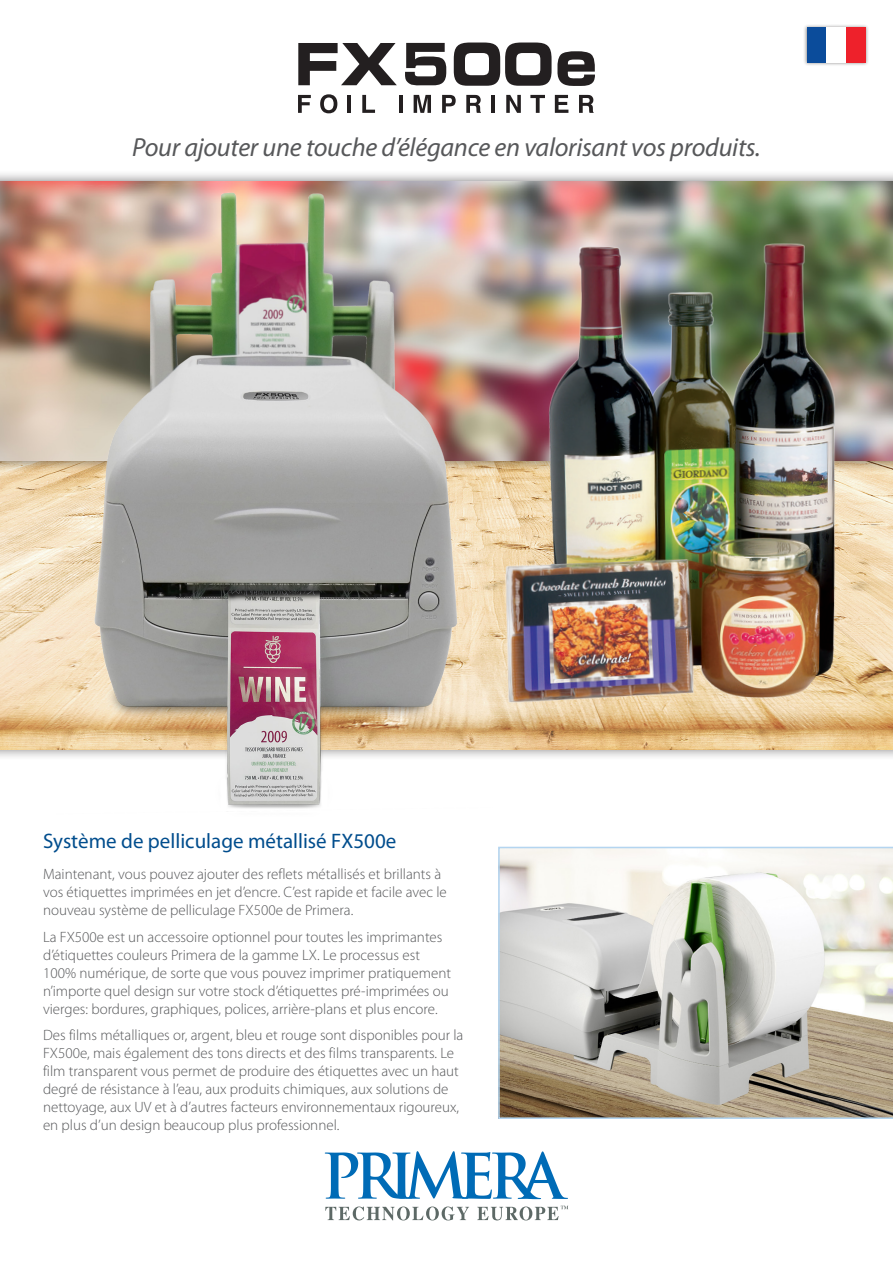
<style>
.page{position:relative;width:893px;height:1263px;background:#fff}
.page>*{position:absolute;margin:0;border:0;box-sizing:border-box;transform-origin:0 0}
.t1{font:italic 26.25px "Myriad Pro";letter-spacing:-.01em;color:#57585a}
.t2{font:21px "Myriad Pro";color:#004d8d}
.t3{font:300 15px/18px "Myriad Pro";color:#57585a}
</style>
<div class="page">
<img style="left:0;top:472px;width:893px;height:277px">
<div style="left:0;top:170px;width:893px;height:302px;background:#231f20;opacity:.6"></div>
<img style="left:0;top:182px;width:893px;height:279px">
<svg style="left:298px;top:95px;width:13px;height:18px"></svg>
<svg style="left:320px;top:94px;width:17px;height:19px"></svg>
<hr style="left:347px;top:95px;width:4px;height:18px;background:#231f20">
<svg style="left:362px;top:95px;width:13px;height:18px"></svg>
<hr style="left:399px;top:95px;width:4px;height:18px;background:#231f20">
<svg style="left:414px;top:95px;width:17px;height:18px"></svg>
<svg style="left:442px;top:95px;width:14px;height:18px"></svg>
<svg style="left:466px;top:95px;width:15px;height:18px"></svg>
<hr style="left:491px;top:95px;width:4px;height:18px;background:#231f20">
<svg style="left:506px;top:95px;width:15px;height:18px"></svg>
<svg style="left:530px;top:95px;width:15px;height:18px"></svg>
<svg style="left:555px;top:95px;width:13px;height:18px"></svg>
<svg style="left:579px;top:95px;width:15px;height:18px"></svg>
<svg style="left:298px;top:43px;width:99px;height:42px"></svg>
<svg style="left:454px;top:43px;width:141px;height:43px"></svg>
<svg style="left:405px;top:43px;width:41px;height:43px"></svg>
<svg style="left:498px;top:847px;width:395px;height:272px"></svg>
<img style="left:57px;top:184px;width:435px;height:624px">
<img style="left:492px;top:219px;width:365px;height:501px">
<svg style="left:325px;top:1151px;width:243px;height:48px"></svg>
<svg style="left:325px;top:1206px;width:144px;height:14px"></svg>
<svg style="left:477px;top:1206px;width:91px;height:14px"></svg>
<div style="left:803px;top:24px;width:66px;height:42px;background:#231f20;opacity:.5"></div>
<div style="left:807px;top:28px;width:19px;height:35px;background:#0b4c9b"></div>
<div style="left:826px;top:28px;width:20px;height:35px;background:#fff"></div>
<div style="left:846px;top:28px;width:19px;height:35px;background:#ee212b"></div>
<h1 class="t1" style="left:132px;top:131px;width:630px">Pour ajouter une touche d’élégance en valorisant vos produits.</h1>
<h2 class="t2" style="left:43px;top:828px;width:355px">Système de pelliculage métallisé FX500e</h2>
<p class="t3" style="left:43px;top:865px;width:405px">Maintenant, vous pouvez ajouter des reflets métallisés et brillants à vos étiquettes imprimées en jet d’encre. C’est rapide et facile avec le nouveau système de pelliculage FX500e de Primera.</p>
<p class="t3" style="left:43px;top:927px;width:410px">La FX500e est un accessoire optionnel pour toutes les imprimantes d’étiquettes couleurs Primera de la gamme LX. Le processus est 100% numérique, de sorte que vous pouvez imprimer pratiquement n’importe quel design sur votre stock d’étiquettes pré-imprimées ou vierges: bordures, graphiques, polices, arrière-plans et plus encore.</p>
<p class="t3" style="left:43px;top:1026px;width:422px">Des films métalliques or, argent, bleu et rouge sont disponibles pour la FX500e, mais également des tons directs et des films transparents. Le film transparent vous permet de produire des étiquettes avec un haut degré de résistance à l’eau, aux produits chimiques, aux solutions de nettoyage, aux UV et à d’autres facteurs environnementaux rigoureux, en plus d’un design beaucoup plus professionnel.</p>
</div>
